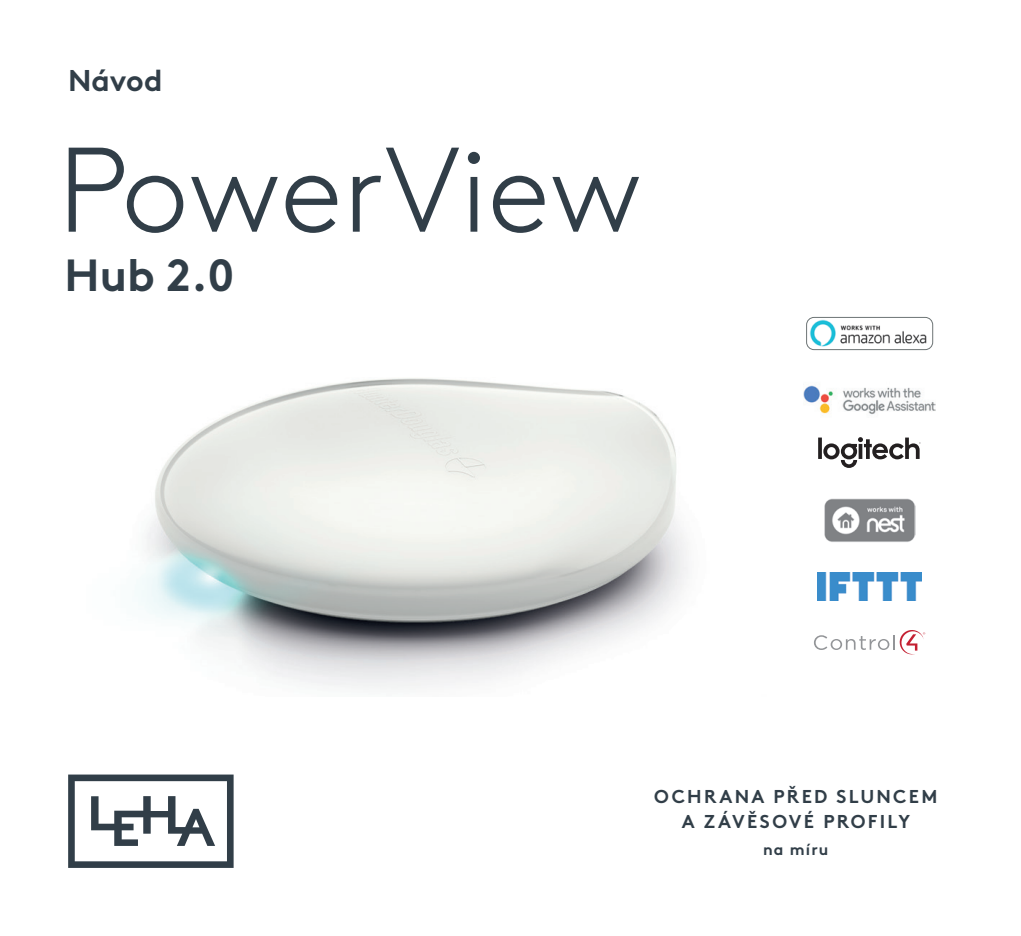
<style>
.page{position:relative;width:1021px;height:936px;background:#fff}
.page>*{position:absolute;margin:0;border:0;box-sizing:border-box;transform-origin:0 0}
.t1{font:300 120px "Brown Pro";color:#313e48}
.t2{font:700 45px "Brown Pro";color:#313e48}
.t3{font:700 30px "Brown Pro";color:#313e48}
.t4{font:700 18.6px/25.2px "Brown Pro";letter-spacing:.12em;color:#313e48;text-align:center}
.t5{font:700 15.6px "Brown Pro";letter-spacing:.07em;color:#313e48}
</style>
<div class="page">
<img style="left:135px;top:378px;width:553px;height:311px">
<svg style="left:68px;top:774px;width:165px;height:93px"></svg>
<img style="left:806px;top:317px;width:128px;height:33px">
<div style="left:806px;top:317px;width:127px;height:33px;border:1px solid #6d7475;border-radius:7px"></div>
<img style="left:824px;top:498px;width:91px;height:44px">
<img style="left:803px;top:385px;width:132px;height:30px">
<img style="left:817px;top:572px;width:104px;height:28px">
<svg style="left:818px;top:437px;width:102px;height:31px"></svg>
<svg style="left:814px;top:630px;width:111px;height:24px"></svg>
<h3 class="t3" style="left:68px;top:56px;width:96px">Návod</h3>
<h1 class="t1" style="left:58px;top:101px;width:585px">PowerView</h1>
<h2 class="t2" style="left:65px;top:239px;width:171px">Hub 2.0</h2>
<p class="t4" style="left:654px;top:782px;width:285px">OCHRANA PŘED SLUNCEM<br>A ZÁVĚSOVÉ PROFILY</p>
<p class="t5" style="left:763px;top:837px;width:67px">na míru</p>
</div>
